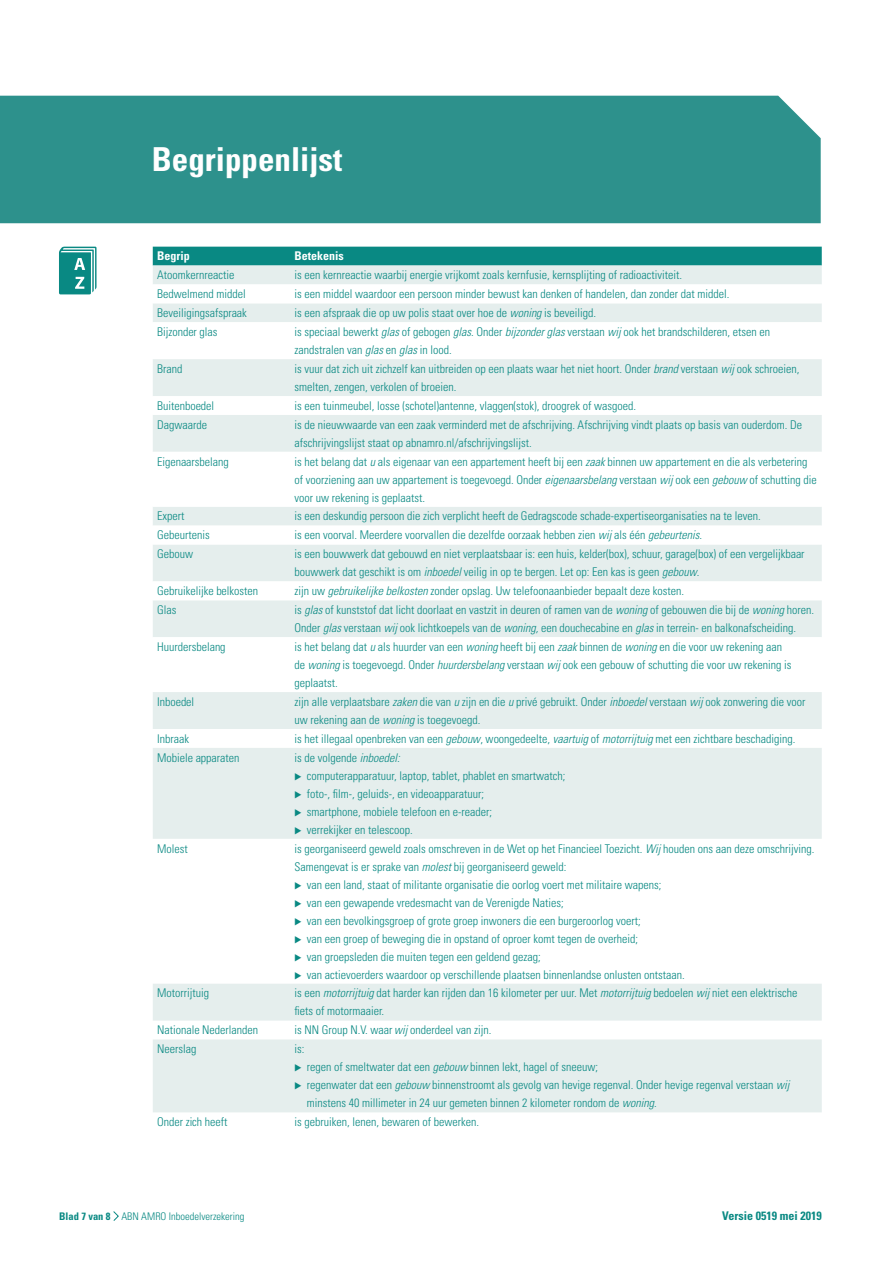
<style>
.page{position:relative;width:893px;height:1263px;background:#fff}
.page>*{position:absolute;margin:0;border:0;box-sizing:border-box;transform-origin:0 0}
.t1{font:700 condensed 33px "Univers LT Std";color:#fff}
.t2{font:300 condensed 12px/18px "Univers LT Std";color:#098983}
.t3{font:700 condensed 12px "Univers LT Std";color:#098983}
.t4{font:700 condensed 12px "Univers LT Std";color:#fff}
.t5{font:300 condensed 10.5px "Univers LT Std";color:#098983}
.s1{font-style:italic}
.s2{font-weight:700}
</style>
<div class="page">
<div style="left:0;top:96px;width:821px;height:127px;background:#2d918c"></div>
<svg style="left:59px;top:247px;width:38px;height:48px;background:#3ea29e"></svg>
<div style="left:153px;top:247px;width:669px;height:19px;background:#098983"></div>
<div style="left:153px;top:266px;width:669px;height:371px;background:#e5eeed"></div>
<svg style="left:153px;top:284px;width:669px;height:223px"></svg>
<svg style="left:153px;top:526px;width:669px;height:74px"></svg>
<svg style="left:153px;top:692px;width:669px;height:420px;fill:#e5eeed"></svg>
<svg style="left:113px;top:1211px;width:6px;height:10px"></svg>
<svg style="left:295px;top:773px;width:6px;height:7px"></svg>
<svg style="left:295px;top:791px;width:6px;height:7px"></svg>
<svg style="left:295px;top:809px;width:6px;height:7px"></svg>
<svg style="left:295px;top:827px;width:6px;height:7px"></svg>
<svg style="left:295px;top:881px;width:6px;height:8px"></svg>
<svg style="left:295px;top:899px;width:6px;height:8px"></svg>
<svg style="left:295px;top:917px;width:6px;height:8px"></svg>
<svg style="left:295px;top:935px;width:6px;height:8px"></svg>
<svg style="left:295px;top:953px;width:6px;height:8px"></svg>
<svg style="left:295px;top:971px;width:6px;height:8px"></svg>
<svg style="left:295px;top:1064px;width:6px;height:7px"></svg>
<svg style="left:295px;top:1082px;width:6px;height:7px"></svg>
<h1 class="t1" style="left:152px;top:139px;width:192px">Begrippenlijst</h1>
<p class="t4" style="left:157px;top:249px;width:34px">Begrip</p>
<p class="t4" style="left:294px;top:249px;width:51px">Betekenis</p>
<p class="t2" style="left:157px;top:266px;width:79px">Atoomkernreactie</p>
<p class="t2" style="left:294px;top:266px;width:389px">is een kernreactie waarbij energie vrijkomt zoals kernfusie, kernsplijting of radioactiviteit.</p>
<p class="t2" style="left:157px;top:285px;width:90px">Bedwelmend middel</p>
<p class="t2" style="left:294px;top:285px;width:437px">is een middel waardoor een persoon minder bewust kan denken of handelen, dan zonder dat middel.</p>
<p class="t2" style="left:157px;top:304px;width:91px">Beveiligingsafspraak</p>
<p class="t2" style="left:294px;top:304px;width:303px">is een afspraak die op uw polis staat over hoe de <span class="s1">woning</span> is beveiligd.</p>
<p class="t2" style="left:157px;top:323px;width:62px">Bijzonder glas</p>
<p class="t2" style="left:294px;top:323px;width:477px">is speciaal bewerkt <span class="s1">glas</span> of gebogen <span class="s1">glas</span>. Onder <span class="s1">bijzonder glas</span> verstaan <span class="s1">wij</span> ook het brandschilderen, etsen en zandstralen van <span class="s1">glas</span> en <span class="s1">glas</span> in lood.</p>
<p class="t2" style="left:157px;top:360px;width:27px">Brand</p>
<p class="t2" style="left:294px;top:360px;width:507px">is vuur dat zich uit zichzelf kan uitbreiden op een plaats waar het niet hoort. Onder <span class="s1">brand</span> verstaan <span class="s1">wij</span> ook schroeien, smelten, zengen, verkolen of broeien.</p>
<p class="t2" style="left:157px;top:397px;width:59px">Buitenboedel</p>
<p class="t2" style="left:294px;top:397px;width:343px">is een tuinmeubel, losse (schotel)antenne, vlaggen(stok), droogrek of wasgoed.</p>
<p class="t2" style="left:157px;top:415px;width:51px">Dagwaarde</p>
<p class="t2" style="left:294px;top:415px;width:509px">is de nieuwwaarde van een zaak verminderd met de afschrijving. Afschrijving vindt plaats op basis van ouderdom. De afschrijvingslijst staat op abnamro.nl/afschrijvingslijst.</p>
<p class="t2" style="left:157px;top:452px;width:73px">Eigenaarsbelang</p>
<p class="t2" style="left:294px;top:452px;width:524px">is het belang dat <span class="s1">u</span> als eigenaar van een appartement heeft bij een <span class="s1">zaak</span> binnen uw appartement en die als verbetering of voorziening aan uw appartement is toegevoegd. Onder <span class="s1">eigenaarsbelang</span> verstaan <span class="s1">wij</span> ook een <span class="s1">gebouw</span> of schutting die voor uw rekening is geplaatst.</p>
<p class="t2" style="left:157px;top:507px;width:29px">Expert</p>
<p class="t2" style="left:294px;top:507px;width:468px">is een deskundig persoon die zich verplicht heeft de Gedragscode schade-expertiseorganisaties na te leven.</p>
<p class="t2" style="left:157px;top:526px;width:54px">Gebeurtenis</p>
<p class="t2" style="left:294px;top:526px;width:409px">is een voorval. Meerdere voorvallen die dezelfde oorzaak hebben zien <span class="s1">wij</span> als één <span class="s1">gebeurtenis</span>.</p>
<p class="t2" style="left:157px;top:545px;width:37px">Gebouw</p>
<p class="t2" style="left:294px;top:545px;width:512px">is een bouwwerk dat gebouwd en niet verplaatsbaar is: een huis, kelder(box), schuur, garage(box) of een vergelijkbaar bouwwerk dat geschikt is om <span class="s1">inboedel</span> veilig in op te bergen. Let op: Een kas is geen <span class="s1">gebouw</span>.</p>
<p class="t2" style="left:157px;top:582px;width:103px">Gebruikelijke belkosten</p>
<p class="t2" style="left:294px;top:582px;width:391px">zijn uw <span class="s1">gebruikelijke belkosten</span> zonder opslag. Uw telefoonaanbieder bepaalt deze kosten.</p>
<p class="t2" style="left:157px;top:601px;width:21px">Glas</p>
<p class="t2" style="left:294px;top:601px;width:521px">is <span class="s1">glas</span> of kunststof dat licht doorlaat en vastzit in deuren of ramen van de <span class="s1">woning</span> of gebouwen die bij de <span class="s1">woning</span> horen.<br>Onder <span class="s1">glas</span> verstaan <span class="s1">wij</span> ook lichtkoepels van de <span class="s1">woning,</span> een douchecabine en <span class="s1">glas</span> in terrein- en balkonafscheiding.</p>
<p class="t2" style="left:157px;top:638px;width:70px">Huurdersbelang</p>
<p class="t2" style="left:294px;top:638px;width:499px">is het belang dat <span class="s1">u</span> als huurder van een <span class="s1">woning</span> heeft bij een <span class="s1">zaak</span> binnen de <span class="s1">woning</span> en die voor uw rekening aan de <span class="s1">woning</span> is toegevoegd. Onder <span class="s1">huurdersbelang</span> verstaan <span class="s1">wij</span> ook een gebouw of schutting die voor uw rekening is geplaatst.</p>
<p class="t2" style="left:157px;top:693px;width:39px">Inboedel</p>
<p class="t2" style="left:294px;top:693px;width:512px">zijn alle verplaatsbare <span class="s1">zaken</span> die van <span class="s1">u</span> zijn en die <span class="s1">u</span> privé gebruikt. Onder <span class="s1">inboedel</span> verstaan <span class="s1">wij</span> ook zonwering die voor uw rekening aan de <span class="s1">woning</span> is toegevoegd.</p>
<p class="t2" style="left:157px;top:729px;width:33px">Inbraak</p>
<p class="t2" style="left:294px;top:729px;width:503px">is het illegaal openbreken van een <span class="s1">gebouw</span>, woongedeelte, <span class="s1">vaartuig</span> of <span class="s1">motorrijtuig</span> met een zichtbare beschadiging.</p>
<p class="t2" style="left:157px;top:748px;width:84px">Mobiele apparaten</p>
<p class="t2" style="left:307px;top:748px;width:260px;text-indent:-13px">is de volgende <span class="s1">inboedel:<br></span>computerapparatuur, laptop, tablet, phablet en smartwatch; foto-, film-, geluids-, en videoapparatuur;<br>smartphone, mobiele telefoon en e-reader;<br>verrekijker en telescoop.</p>
<p class="t2" style="left:157px;top:839px;width:32px">Molest</p>
<p class="t2" style="left:294px;top:839px;width:521px">is georganiseerd geweld zoals omschreven in de Wet op het Financieel Toezicht. <span class="s1">Wij</span> houden ons aan deze omschrijving.</p>
<p class="t2" style="left:294px;top:857px;width:273px">Samengevat is er sprake van <span class="s1">molest</span> bij georganiseerd geweld:</p>
<p class="t2" style="left:307px;top:875px;width:356px">van een land, staat of militante organisatie die oorlog voert met militaire wapens;</p>
<p class="t2" style="left:307px;top:893px;width:258px">van een gewapende vredesmacht van de Verenigde Naties;</p>
<p class="t2" style="left:307px;top:911px;width:335px">van een bevolkingsgroep of grote groep inwoners die een burgeroorlog voert;</p>
<p class="t2" style="left:307px;top:929px;width:333px">van een groep of beweging die in opstand of oproer komt tegen de overheid;</p>
<p class="t2" style="left:307px;top:947px;width:235px">van groepsleden die muiten tegen een geldend gezag;</p>
<p class="t2" style="left:307px;top:965px;width:379px">van actievoerders waardoor op verschillende plaatsen binnenlandse onlusten ontstaan.</p>
<p class="t2" style="left:157px;top:984px;width:53px">Motorrijtuig</p>
<p class="t2" style="left:294px;top:984px;width:504px">is een <span class="s1">motorrijtuig</span> dat harder kan rijden dan 16 kilometer per uur. Met <span class="s1">motorrijtuig</span> bedoelen <span class="s1">wij</span> niet een elektrische fiets of motormaaier.</p>
<p class="t2" style="left:157px;top:1021px;width:103px">Nationale Nederlanden</p>
<p class="t2" style="left:294px;top:1021px;width:199px">is NN Group N.V. waar <span class="s1">wij</span> onderdeel van zijn.</p>
<p class="t2" style="left:157px;top:1040px;width:41px">Neerslag</p>
<p class="t2" style="left:294px;top:1040px;width:11px">is:</p>
<p class="t2" style="left:307px;top:1058px;width:484px">regen of smeltwater dat een <span class="s1">gebouw</span> binnen lekt, hagel of sneeuw;<br>regenwater dat een <span class="s1">gebouw</span> binnenstroomt als gevolg van hevige regenval. Onder hevige regenval verstaan <span class="s1">wij </span>minstens 40 millimeter in 24 uur gemeten binnen 2 kilometer rondom de <span class="s1">woning</span>.</p>
<p class="t2" style="left:157px;top:1113px;width:72px">Onder zich heeft</p>
<p class="t2" style="left:294px;top:1113px;width:186px">is gebruiken, lenen, bewaren of bewerken.</p>
<p class="t5" style="left:59px;top:1210px;width:187px"><span class="s2">Blad 7 van 8</span> ABN AMRO Inboedelverzekering</p>
<p class="t3" style="left:722px;top:1208px;width:101px">Versie 0519 mei 2019</p>
</div>
